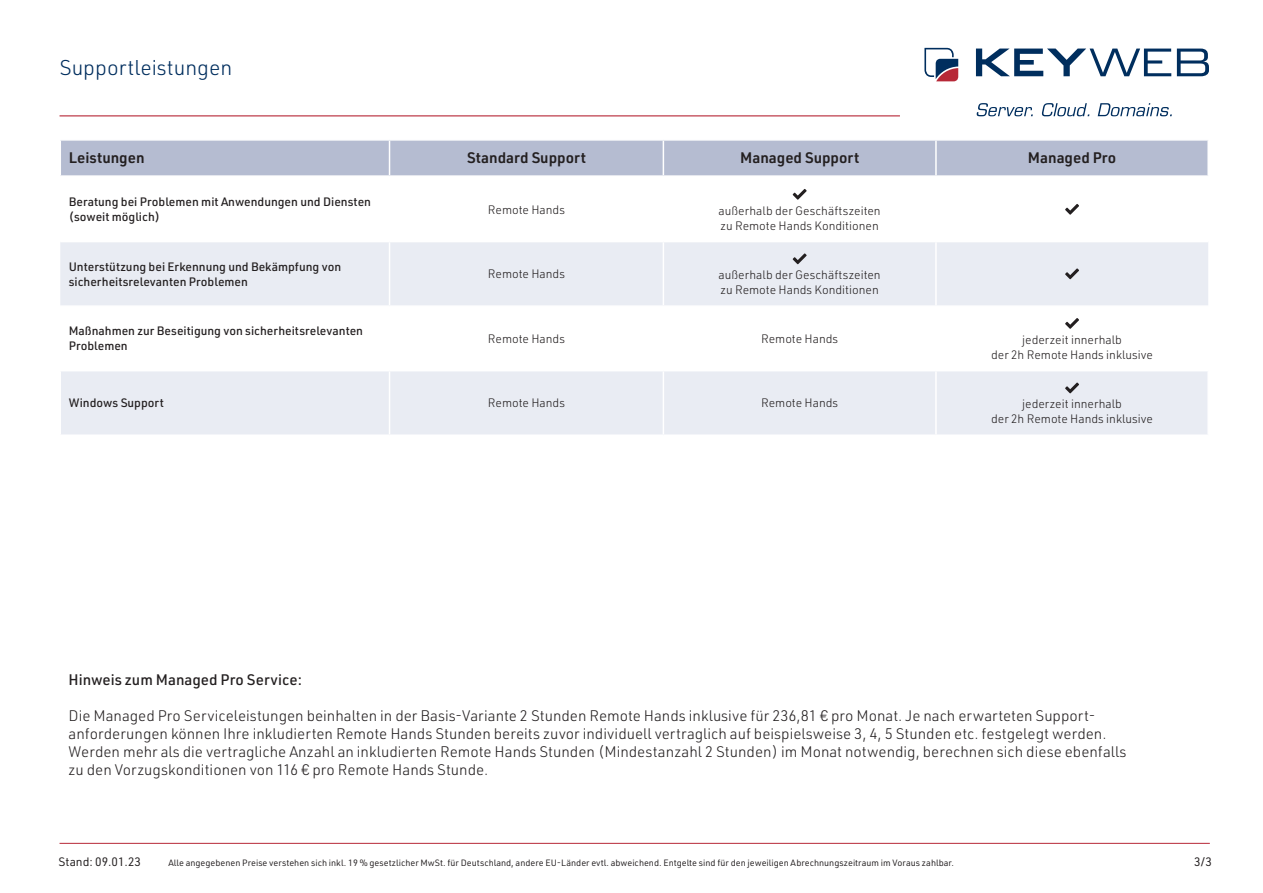
<style>
.page{position:relative;width:1263px;height:893px;background:#fff}
.page>*{position:absolute;margin:0;border:0;box-sizing:border-box;transform-origin:0 0}
.t1{font:300 21px "URWDIN";color:#002e5e}
.t2{font:300 15px/18px "URWDIN";color:#231f20}
.t3{font:600 15px "URWDIN";color:#231f20}
.t4{font:500 15px "URWDIN";color:#231f20}
.t5{font:300 12px "URWDIN";color:#231f20}
.t6{font:500 12px/15px "URWDIN";color:#231f20}
.t7{font:12px "URWDIN";color:#231f20}
.t8{font:9px "URWDIN";color:#231f20}
</style>
<div class="page">
<hr style="left:60px;top:843px;width:1150px;height:1px;background:#b72837">
<svg style="left:1177px;top:49px;width:32px;height:27px"></svg>
<svg style="left:976px;top:49px;width:195px;height:27px"></svg>
<svg style="left:924px;top:48px;width:34px;height:33px"></svg>
<svg style="left:977px;top:103px;width:195px;height:13px"></svg>
<hr style="left:60px;top:115px;width:840px;height:1px;background:#b72837">
<div style="left:61px;top:141px;width:1146px;height:34px;background:#b5bcd1"></div>
<hr style="left:389px;top:141px;width:1px;height:34px;background:#fff">
<hr style="left:663px;top:141px;width:1px;height:34px;background:#fff">
<hr style="left:935px;top:141px;width:2px;height:34px;background:#fff">
<svg style="left:60px;top:242px;width:1148px;height:192px;fill:#e9ecf3"></svg>
<hr style="left:389px;top:242px;width:1px;height:63px;background:#fff">
<hr style="left:663px;top:242px;width:1px;height:63px;background:#fff">
<hr style="left:935px;top:242px;width:2px;height:63px;background:#fff">
<hr style="left:389px;top:307px;width:1px;height:63px;background:#fff">
<hr style="left:663px;top:307px;width:1px;height:63px;background:#fff">
<hr style="left:935px;top:307px;width:2px;height:63px;background:#fff">
<hr style="left:389px;top:371px;width:1px;height:63px;background:#fff">
<hr style="left:663px;top:371px;width:1px;height:63px;background:#fff">
<hr style="left:935px;top:371px;width:2px;height:63px;background:#fff">
<hr style="left:60px;top:305px;width:329px;height:2px;background:#fff">
<hr style="left:60px;top:307px;width:1px;height:63px;background:#fff">
<hr style="left:389px;top:305px;width:274px;height:2px;background:#fff">
<hr style="left:663px;top:305px;width:273px;height:2px;background:#fff">
<hr style="left:936px;top:305px;width:273px;height:2px;background:#fff">
<hr style="left:1207px;top:307px;width:2px;height:63px;background:#fff">
<hr style="left:60px;top:370px;width:329px;height:1px;background:#fff">
<hr style="left:60px;top:371px;width:1px;height:63px;background:#fff">
<hr style="left:389px;top:370px;width:274px;height:1px;background:#fff">
<hr style="left:663px;top:370px;width:273px;height:1px;background:#fff">
<hr style="left:936px;top:370px;width:273px;height:1px;background:#fff">
<hr style="left:1207px;top:371px;width:2px;height:63px;background:#fff">
<svg style="left:793px;top:189px;width:14px;height:11px"></svg>
<svg style="left:1065px;top:204px;width:14px;height:11px"></svg>
<svg style="left:793px;top:253px;width:14px;height:11px"></svg>
<svg style="left:1065px;top:268px;width:14px;height:11px"></svg>
<svg style="left:1065px;top:318px;width:14px;height:11px"></svg>
<svg style="left:1065px;top:383px;width:14px;height:10px"></svg>
<p class="t1" style="left:60px;top:53px;width:174px">Supportleistungen</p>
<p class="t3" style="left:69px;top:148px;width:77px">Leistungen</p>
<p class="t3" style="left:467px;top:148px;width:120px">Standard Support</p>
<p class="t3" style="left:740px;top:148px;width:121px">Managed Support</p>
<p class="t3" style="left:1028px;top:148px;width:90px">Managed Pro</p>
<p class="t6" style="left:69px;top:194px;width:304px">Beratung bei Problemen mit Anwendungen und Diensten (soweit möglich)</p>
<p class="t5" style="left:488px;top:201px;width:79px">Remote Hands</p>
<p class="t5" style="left:719px;top:203px;width:164px">außerhalb der Geschäftszeiten</p>
<p class="t5" style="left:720px;top:218px;width:160px">zu Remote Hands Konditionen</p>
<p class="t6" style="left:69px;top:258px;width:274px">Unterstützung bei Erkennung und Bekämpfung von sicherheitsrelevanten Problemen</p>
<p class="t5" style="left:488px;top:266px;width:79px">Remote Hands</p>
<p class="t5" style="left:719px;top:267px;width:164px">außerhalb der Geschäftszeiten</p>
<p class="t5" style="left:720px;top:282px;width:160px">zu Remote Hands Konditionen</p>
<p class="t6" style="left:69px;top:323px;width:296px">Maßnahmen zur Beseitigung von sicherheitsrelevanten<br>Problemen</p>
<p class="t5" style="left:488px;top:331px;width:79px">Remote Hands</p>
<p class="t5" style="left:761px;top:331px;width:79px">Remote Hands</p>
<p class="t5" style="left:1022px;top:332px;width:101px">jederzeit innerhalb</p>
<p class="t5" style="left:991px;top:347px;width:164px">der 2h Remote Hands inklusive</p>
<p class="t6" style="left:69px;top:395px;width:97px">Windows Support</p>
<p class="t5" style="left:488px;top:395px;width:79px">Remote Hands</p>
<p class="t5" style="left:761px;top:395px;width:79px">Remote Hands</p>
<p class="t5" style="left:1022px;top:396px;width:101px">jederzeit innerhalb</p>
<p class="t5" style="left:991px;top:411px;width:164px">der 2h Remote Hands inklusive</p>
<p class="t4" style="left:69px;top:669px;width:235px">Hinweis zum Managed Pro Service:</p>
<p class="t2" style="left:69px;top:706px;width:1059px">Die Managed Pro Serviceleistungen beinhalten in der Basis-Variante 2 Stunden Remote Hands inklusive für 236,81 € pro Monat. Je nach erwarteten Support&shy;anforderungen können Ihre inkludierten Remote Hands Stunden bereits zuvor individuell vertraglich auf beispielsweise 3, 4, 5 Stunden etc. festgelegt werden.<br>Werden mehr als die vertragliche Anzahl an inkludierten Remote Hands Stunden (Mindestanzahl 2 Stunden) im Monat notwendig, berechnen sich diese ebenfalls zu den Vorzugskonditionen von 116 € pro Remote Hands Stunde.</p>
<p class="t7" style="left:58px;top:854px;width:84px">Stand: 09.01.23</p>
<p class="t7" style="left:1194px;top:854px;width:19px">3/3</p>
<p class="t8" style="left:168px;top:857px;width:787px">Alle angegebenen Preise verstehen sich inkl. 19 % gesetzlicher MwSt. für Deutschland, andere EU-Länder evtl. abweichend. Entgelte sind für den jeweiligen Abrechnungszeitraum im Voraus zahlbar.</p>
</div>
